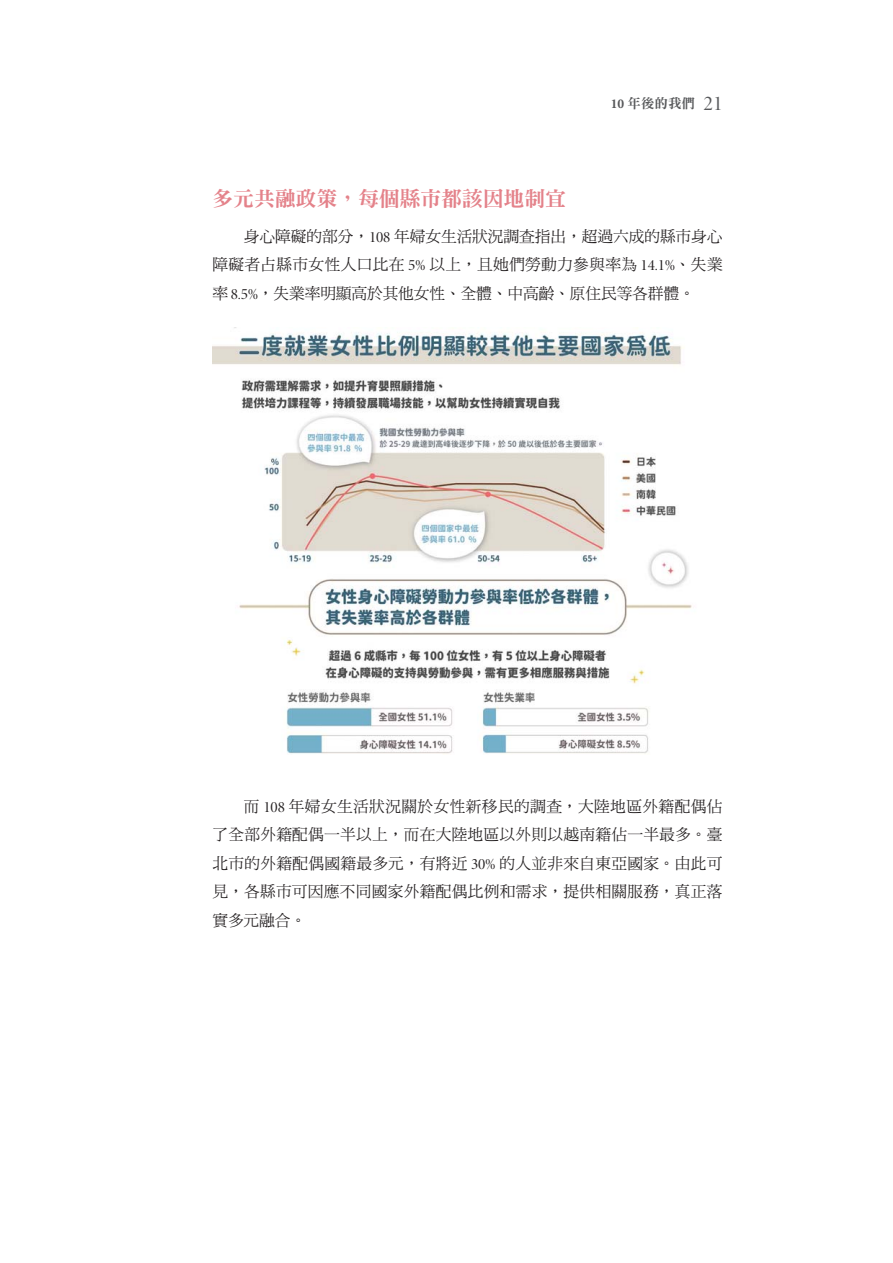
<style>
.page{position:relative;width:893px;height:1263px;background:#fff}
.page>*{position:absolute;margin:0;border:0;box-sizing:border-box;transform-origin:0 0}
.t1{font:21px "DF Ming Std W9 E Ten B5 H";letter-spacing:-.01em;color:#e4828a}
.t2{font:15.75px/28.5px "DF Ming Std W5 E Ten B5 H";letter-spacing:.015em;color:#231f20;text-align:justify}
.t3{font:13.5px "DF Ming Std W9 E Ten B5 H";color:#58595b}
.s1{font-family:"Minion Pro";font-weight:700}
.s2{font-family:"Minion Pro Disp";font-size:21px}
.s3{font-family:"Minion Pro Disp"}
</style>
<div class="page">
<img style="left:212px;top:327px;width:480px;height:427px">
<p class="t3" style="left:611px;top:98px;width:114px"><span class="s1">10</span> 年後的我們 <span class="s2">21</span></p>
<h1 class="t1" style="left:212px;top:190px;width:355px">多元共融政策，每個縣市都該因地制宜</h1>
<p class="t2" style="left:212px;top:224px;width:512px;text-indent:32px">身心障礙的部分，<span class="s3">108</span> 年婦女生活狀況調查指出，超過六成的縣市身心障礙者占縣市女性人口比在 <span class="s3">5%</span> 以上，且她們勞動力參與率為 <span class="s3">14.1%</span>、失業率 <span class="s3">8.5%</span>，失業率明顯高於其他女性、全體、中高齡、原住民等各群體。</p>
<p class="t2" style="left:212px;top:794px;width:512px;text-indent:32px">而 <span class="s3">108</span> 年婦女生活狀況關於女性新移民的調查，大陸地區外籍配偶佔了全部外籍配偶一半以上，而在大陸地區以外則以越南籍佔一半最多。臺北市的外籍配偶國籍最多元，有將近 <span class="s3">30%</span> 的人並非來自東亞國家。由此可見，各縣市可因應不同國家外籍配偶比例和需求，提供相關服務，真正落實多元融合。</p>
</div>
